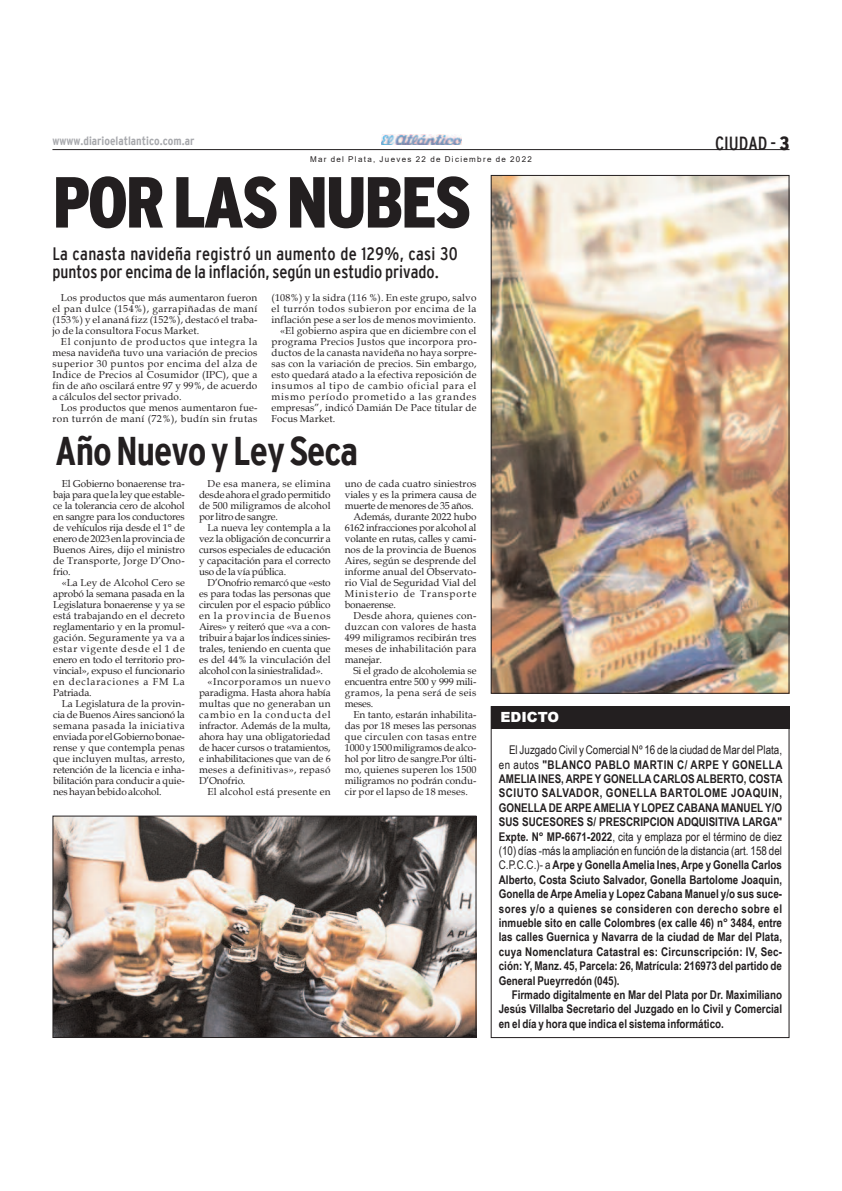
<style>
.page{position:relative;width:842px;height:1191px;background:#fff}
.page>*{position:absolute;margin:0;border:0;box-sizing:border-box;transform-origin:0 0}
.t1{font:900 condensed 72px "Interstate";letter-spacing:-.04em;color:#231f20}
.t2{font:700 condensed 40px "Interstate";letter-spacing:-.025em;color:#231f20}
.t3{font:condensed 19px "Interstate";color:#231f20}
.t4{font:condensed 18px/18px "Interstate";color:#231f20}
.t5{font:900 14px "Arial";color:#fff}
.t6{font:700 12px/14.4px "Arial Narrow";color:#231f20;text-align:justify}
.t7{font:700 condensed 12px "Interstate";color:#a8a9ad}
.t8{font:10px/11px "Book Antiqua";letter-spacing:.01em;color:#231f20;text-align:justify}
.t9{font:10px "Book Antiqua";letter-spacing:-.015em;color:#231f20}
.t10{font:10px "Book Antiqua";letter-spacing:.03em;color:#231f20}
.t11{font:10px "Book Antiqua";letter-spacing:-.01em;color:#231f20}
.t12{font:10px "Book Antiqua";letter-spacing:.085em;color:#231f20}
.t13{font:10px "Book Antiqua";letter-spacing:.06em;color:#231f20}
.t14{font:10px "Book Antiqua";letter-spacing:.04em;color:#231f20}
.t15{font:10px "Book Antiqua";letter-spacing:.07em;color:#231f20}
.t16{font:10px "Book Antiqua";letter-spacing:.035em;color:#231f20}
.t17{font:10px "Book Antiqua";letter-spacing:.08em;color:#231f20}
.t18{font:8px "Arial";letter-spacing:.165em;color:#231f20}
.s1{font-weight:900}
.s2{font-weight:400}
</style>
<div class="page">
<hr style="left:52px;top:149px;width:737px;height:1px;background:#231f20">
<img style="left:381px;top:135px;width:80px;height:9px">
<div style="left:491px;top:706px;width:298px;height:23px;background:#231f20"></div>
<img style="left:493px;top:177px;width:294px;height:515px">
<div style="left:491px;top:175px;width:298px;height:519px;border:1px solid #231f20"></div>
<img style="left:54px;top:817px;width:420px;height:219px">
<div style="left:52px;top:815px;width:424px;height:223px;border:1px solid #231f20"></div>
<p class="t7" style="left:52px;top:134px;width:143px">wwww.diarioelatlantico.com.ar</p>
<p class="t18" style="left:310px;top:155px;width:223px">Mar del Plata, Jueves 22 de Diciembre de 2022</p>
<h1 class="t1" style="left:52px;top:162px;width:421px">PORLASNUBES</h1>
<h3 class="t4" style="left:52px;top:245px;width:407px">La canasta navideña registró un aumento de 129%, casi 30 puntos por encima de la inflación,según un estudio privado.</h3>
<p class="t8" style="left:52px;top:292px;width:207px;text-indent:9px">Los productos que más aumentaron fueron el pan dulce (154%), garrapiñadas de maní (153%) y el ananá fizz (152%), destacó el traba&shy;jo de la consultora Focus Market.</p>
<p class="t8" style="left:52px;top:336px;width:206px;text-indent:9px">El conjunto de productos que integra la mesa navideña tuvo una variación de precios superior 30 puntos por encima del alza de Indice de Precios al Cosumidor (IPC), que a fin de año oscilará entre 97 y 99%, de acuerdo a cálculos del sector privado.</p>
<p class="t8" style="left:52px;top:402px;width:207px;text-align:right">Los productos que menos aumentaron fue&shy;ron turrón de maní (72%), budín sin frutas</p>
<p class="t8" style="left:272px;top:292px;width:206px">(108%) y la sidra (116 %). En este grupo, salvo</p>
<p class="t13" style="left:272px;top:302px;width:206px">el turrón todos subieron por encima de la</p>
<p class="t8" style="left:272px;top:314px;width:206px">inflación pese a ser los de menos movimiento.</p>
<p class="t8" style="left:280px;top:325px;width:198px">«El gobierno aspira que en diciembre con el</p>
<p class="t10" style="left:272px;top:335px;width:207px">programa Precios Justos que incorpora pro-</p>
<p class="t8" style="left:272px;top:347px;width:207px">ductos de la canasta navideña no haya sorpre-</p>
<p class="t8" style="left:272px;top:358px;width:206px">sas con la variación de precios. Sin embargo,</p>
<p class="t8" style="left:272px;top:369px;width:206px">esto quedará atado a la efectiva reposición de</p>
<p class="t15" style="left:272px;top:379px;width:206px">insumos al tipo de cambio oficial para el</p>
<p class="t12" style="left:272px;top:390px;width:206px">mismo período prometido a las grandes</p>
<p class="t8" style="left:272px;top:402px;width:206px">empresas”, indicó Damián De Pace titular de</p>
<p class="t8" style="left:272px;top:413px;width:65px">Focus Market.</p>
<h2 class="t2" style="left:55px;top:428px;width:305px">AñoNuevoyLeySeca</h2>
<h3 class="t3" style="left:715px;top:133px;width:76px">CIUDAD - <span class="s1">3</span></h3>
<p class="t8" style="left:53px;top:478px;width:133px;text-indent:9px">El Gobierno bonaerense tra&shy;baja para que la ley que estable&shy;ce la tolerancia cero de alcohol en sangre para los conductores de vehículos rija desde el 1° de enerode2023enlaprovinciade Buenos Aires, dijo el ministro de Transporte, Jorge D’Ono&shy;frio.</p>
<p class="t8" style="left:53px;top:577px;width:133px;text-indent:9px">«La Ley de Alcohol Cero se aprobó la semana pasada en la Legislatura bonaerense y ya se está trabajando en el decreto reglamentario y en la promul&shy;gación. Seguramente ya va a estar vigente desde el 1 de enero en todo el territorio pro&shy;vincial», expuso el funcionario en declaraciones a FM La Patriada.</p>
<p class="t8" style="left:53px;top:698px;width:133px;text-indent:9px">La Legislatura de la provin&shy;cia de Buenos Aires sancionó la semana pasada la iniciativa enviadapor elGobiernobonae&shy;rense y que contempla penas que incluyen multas, arresto, retención de la licencia e inha&shy;bilitación para conducir a quie&shy;nes hayan bebido alcohol.</p>
<p class="t8" style="left:199px;top:478px;width:133px;text-indent:9px">De esa manera, se elimina desde ahora elgradopermitido de 500 miligramos de alcohol por litro de sangre.</p>
<p class="t8" style="left:199px;top:522px;width:133px;text-indent:9px">La nueva ley contempla a la vez la obligación de concurrir a cursos especiales de educación y capacitación para el correcto uso de la vía pública.</p>
<p class="t9" style="left:208px;top:577px;width:125px">D’Onofrio remarcó que «esto</p>
<p class="t11" style="left:199px;top:588px;width:133px">es para todas las personas que</p>
<p class="t9" style="left:199px;top:599px;width:133px">circulen por el espacio público</p>
<p class="t12" style="left:199px;top:610px;width:133px">en la provincia de Buenos</p>
<p class="t9" style="left:199px;top:621px;width:133px">Aires» y reiteró que «va a con-</p>
<p class="t9" style="left:199px;top:632px;width:133px">tribuir a bajar los índices sinies-</p>
<p class="t8" style="left:199px;top:643px;width:133px">trales, teniendo en cuenta que</p>
<p class="t8" style="left:199px;top:654px;width:133px">es del 44% la vinculación del</p>
<p class="t9" style="left:199px;top:665px;width:126px">alcohol con la siniestralidad».</p>
<p class="t13" style="left:208px;top:676px;width:125px">«Incorporamos un nuevo</p>
<p class="t11" style="left:199px;top:687px;width:133px">paradigma. Hasta ahora había</p>
<p class="t8" style="left:199px;top:698px;width:133px">multas que no generaban un</p>
<p class="t17" style="left:199px;top:709px;width:133px">cambio en la conducta del</p>
<p class="t9" style="left:199px;top:720px;width:133px">infractor. Además de la multa,</p>
<p class="t8" style="left:199px;top:731px;width:133px">ahora hay una obligatoriedad</p>
<p class="t9" style="left:199px;top:742px;width:133px">de hacer cursos o tratamientos,</p>
<p class="t9" style="left:199px;top:753px;width:133px">e inhabilitaciones que van de 6</p>
<p class="t16" style="left:199px;top:764px;width:133px">meses a definitivas», repasó</p>
<p class="t9" style="left:199px;top:775px;width:48px">D’Onofrio.</p>
<p class="t10" style="left:208px;top:786px;width:125px">El alcohol está presente en</p>
<p class="t8" style="left:345px;top:478px;width:133px">uno de cada cuatro siniestros</p>
<p class="t11" style="left:345px;top:489px;width:133px">viales y es la primera causa de</p>
<p class="t9" style="left:345px;top:500px;width:130px">muerte de menores de 35 años.</p>
<p class="t11" style="left:353px;top:511px;width:125px">Además, durante 2022 hubo</p>
<p class="t9" style="left:345px;top:522px;width:133px">6162 infracciones por alcohol al</p>
<p class="t9" style="left:345px;top:533px;width:133px">volante en rutas, calles y cami-</p>
<p class="t8" style="left:345px;top:544px;width:133px">nos de la provincia de Buenos</p>
<p class="t8" style="left:345px;top:555px;width:133px">Aires, según se desprende del</p>
<p class="t8" style="left:345px;top:566px;width:133px">informe anual del Observato-</p>
<p class="t8" style="left:345px;top:577px;width:133px">rio Vial de Seguridad Vial del</p>
<p class="t12" style="left:345px;top:588px;width:133px">Ministerio de Transporte</p>
<p class="t9" style="left:345px;top:599px;width:53px">bonaerense.</p>
<p class="t10" style="left:353px;top:610px;width:124px">Desde ahora, quienes con-</p>
<p class="t10" style="left:345px;top:621px;width:133px">duzcan con valores de hasta</p>
<p class="t8" style="left:345px;top:632px;width:133px">499 miligramos recibirán tres</p>
<p class="t8" style="left:345px;top:643px;width:133px">meses de inhabilitación para</p>
<p class="t9" style="left:345px;top:654px;width:39px">manejar.</p>
<p class="t9" style="left:353px;top:665px;width:125px">Si el grado de alcoholemia se</p>
<p class="t9" style="left:345px;top:676px;width:133px">encuentra entre 500 y 999 mili-</p>
<p class="t14" style="left:345px;top:687px;width:133px">gramos, la pena será de seis</p>
<p class="t8" style="left:345px;top:698px;width:30px">meses.</p>
<p class="t8" style="left:353px;top:709px;width:124px">En tanto, estarán inhabilita-</p>
<p class="t8" style="left:345px;top:720px;width:133px">das por 18 meses las personas</p>
<p class="t14" style="left:345px;top:731px;width:133px">que circulen con tasas entre</p>
<p class="t9" style="left:345px;top:742px;width:133px">1000y1500miligramosde alco-</p>
<p class="t9" style="left:345px;top:753px;width:133px">hol por litro de sangre.Por últi-</p>
<p class="t8" style="left:345px;top:764px;width:133px">mo, quienes superen los 1500</p>
<p class="t8" style="left:345px;top:775px;width:133px">miligramos no podrán condu-</p>
<p class="t8" style="left:345px;top:786px;width:125px">cir por el lapso de 18 meses.</p>
<h3 class="t5" style="left:500px;top:707px;width:60px">EDICTO</h3>
<p class="t6" style="left:499px;top:742px;width:285px;text-indent:10px"><span class="s2">El Juzgado Civil y Comercial Nº 16 de la ciudad deMar del Plata, en autos</span> "BLANCO PABLO MARTIN C/ ARPE Y GONELLA AMELIAINES,ARPE Y GONELLACARLOSALBERTO, COSTA SCIUTO SALVADOR, GONELLA BARTOLOME JOAQUIN, GONELLA DE ARPE AMELIAY LOPEZ CABANA MANUEL Y/O SUS SUCESORES S/ PRESCRIPCION ADQUISITIVA LARGA" Expte. N° MP-6671-2022<span class="s2">, cita y emplaza por el término de diez (10) días -más la ampliación en función de la distancia (art. 158 del C.P.C.C.)- a</span> Arpe y GonellaAmelia Ines,Arpe y Gonella Carlos Alberto, Costa Sciuto Salvador, Gonella Bartolome Joaquin, Gonella de Arpe Amelia y Lopez Cabana Manuel y/o sus suce&shy;sores y/o a quienes se consideren con derecho sobre el inmueble sito en calle Colombres (ex calle 46) n° 3484, entre las calles Guernica y Navarra de la ciudad de Mar del Plata, cuya Nomenclatura Catastral es: Circunscripción: IV, Sec&shy;ción: Y, Manz. 45, Parcela: 26, Matrícula: 216973 del partido de General Pueyrredón (045).</p>
<p class="t6" style="left:499px;top:987px;width:285px;text-indent:13px">Firmado digitalmente en Mar del Plata por Dr. Maximiliano Jesús Villalba Secretario del Juzgado en lo Civil y Comercial en el día y hora que indica el sistema informático.</p>
</div>
